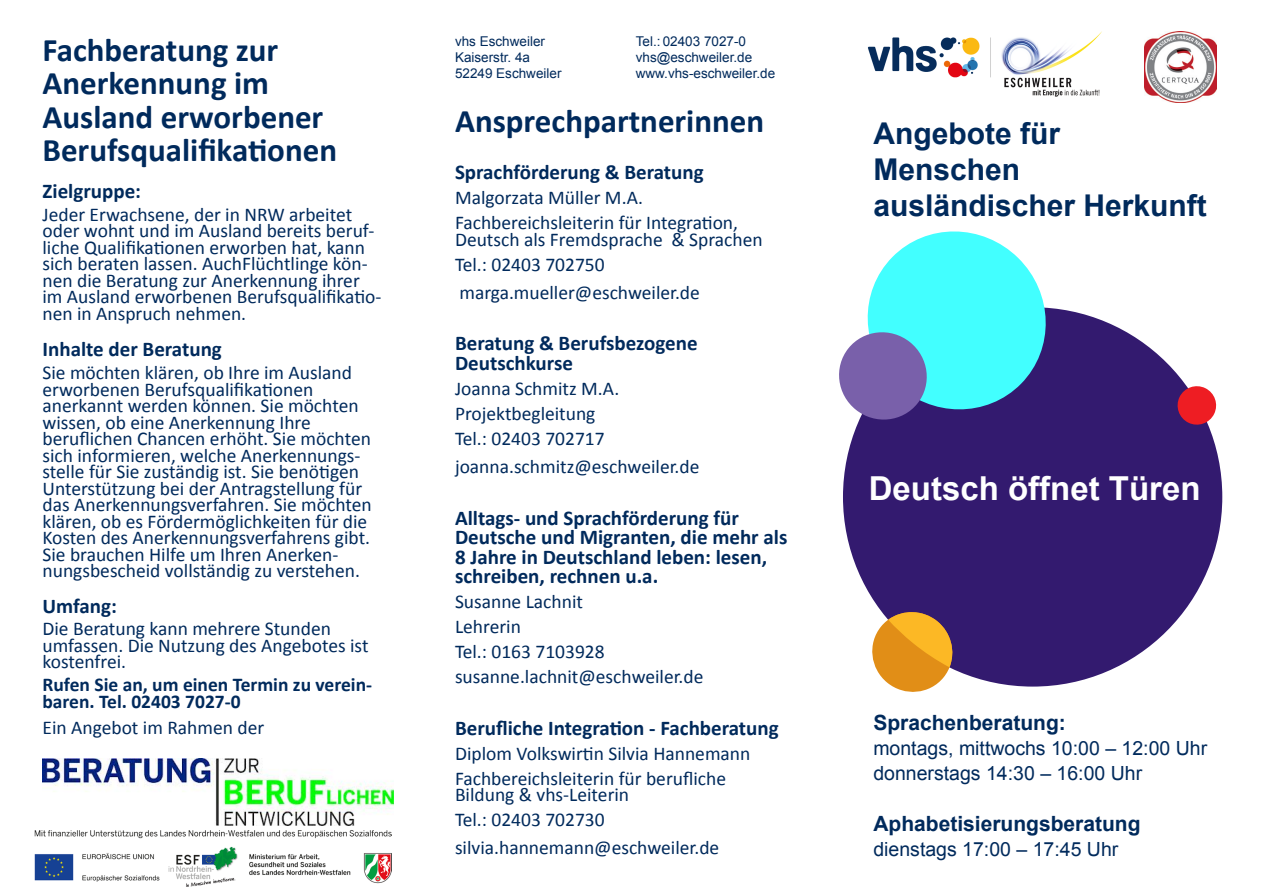
<style>
.page{position:relative;width:1263px;height:893px;background:#fff}
.page>*{position:absolute;margin:0;border:0;box-sizing:border-box;transform-origin:0 0}
.M{font:700 33px "Calibri";color:#002a5c}
.Texte_Innenseite_sch{font:700 33px "Calibri";color:#002a5c}
.Texte_Innenseite_sch-2{font:700 33px "Arial";color:#fff}
.Texte_Innenseite_sch-3{font:700 30px/36px "Arial";color:#002a5c}
.Texte_Innenseite_sch-4{font:700 21px/19.5px "Calibri";color:#002a5c}
.Texte_Innenseite_sch-5{font:700 21px "Arial";color:#002a5c}
.M-2{font:700 21px "Calibri";color:#002a5c}
.M-3{font:19.5px/16.5px "Calibri";color:#002a5c}
.Texte_Innenseite_sch-6{font:19.5px/16.5px "Calibri";color:#002a5c}
.Texte_Innenseite_sch-7{font:19.5px "Arial";color:#002a5c}
.M-4{font:700 19.5px/16.5px "Calibri";color:#002a5c}
.XL{font:13.5px/16.2px "Arial";color:#002a5c}
</style>
<div class="page">
<img style="left:43px;top:759px;width:350px;height:67px">
<div style="left:843px;top:307px;width:379px;height:380px;background:#331a6f;border-radius:50%"></div>
<svg style="left:839px;top:231px;width:216px;height:194px"></svg>
<svg style="left:872px;top:607px;width:85px;height:85px"></svg>
<svg style="left:1177px;top:383px;width:40px;height:44px"></svg>
<img style="left:868px;top:31px;width:234px;height:66px">
<img style="left:34px;top:830px;width:358px;height:57px">
<img style="left:1145px;top:32px;width:71px;height:70px">
<p class="M" style="left:43px;top:29px;width:237px">Fachberatung zur</p>
<p class="M" style="left:43px;top:62px;width:228px">Anerkennung im</p>
<p class="M" style="left:43px;top:96px;width:282px">Ausland erworbener</p>
<p class="M" style="left:43px;top:129px;width:296px">Berufsqualifikationen</p>
<p class="M-2" style="left:43px;top:177px;width:100px">Zielgruppe:</p>
<p class="M-3" style="left:43px;top:206px;width:340px">Jeder Erwachsene, der in NRW arbeitet oder wohnt und im Ausland bereits beruf&shy;liche Qualifikationen erworben hat, kann sich beraten lassen. AuchFlüchtlinge kön&shy;nen die Beratung zur Anerkennung ihrer im Ausland erworbenen Berufsqualifikatio&shy;nen in Anspruch nehmen.</p>
<p class="M-2" style="left:43px;top:336px;width:181px">Inhalte der Beratung</p>
<p class="M-3" style="left:43px;top:365px;width:331px">Sie möchten klären, ob Ihre im Ausland erworbenen Berufsqualifikationen anerkannt werden können. Sie möchten wissen, ob eine Anerkennung Ihre beruflichen Chancen erhöht. Sie möchten sich informieren, welche Anerkennungs&shy;stelle für Sie zuständig ist. Sie benötigen Unterstützung bei der Antragstellung für das Anerkennungsverfahren. Sie möchten klären, ob es Fördermöglichkeiten für die Kosten des Anerkennungsverfahrens gibt.<br>Sie brauchen Hilfe um Ihren Anerken&shy;nungsbescheid vollständig zu verstehen.</p>
<p class="M-2" style="left:43px;top:592px;width:76px">Umfang:</p>
<p class="M-3" style="left:43px;top:621px;width:328px">Die Beratung kann mehrere Stunden umfassen. Die Nutzung des Angebotes ist kostenfrei.</p>
<p class="M-4" style="left:43px;top:677px;width:331px">Rufen Sie an, um einen Termin zu verein&shy;baren. Tel. 02403 7027-0</p>
<p class="M-3" style="left:43px;top:719px;width:223px">Ein Angebot im Rahmen der</p>
<p class="XL" style="left:455px;top:33px;width:92px">vhs Eschweiler<br>Kaiserstr. 4a</p>
<p class="XL" style="left:455px;top:66px;width:108px">52249 Eschweiler</p>
<p class="XL" style="left:636px;top:33px;width:112px">Tel.: 02403 7027-0</p>
<p class="XL" style="left:636px;top:49px;width:118px">vhs@eschweiler.de</p>
<p class="XL" style="left:636px;top:66px;width:141px">www.vhs-eschweiler.de</p>
<p class="Texte_Innenseite_sch" style="left:455px;top:100px;width:311px">Ansprechpartnerinnen</p>
<p class="Texte_Innenseite_sch-4" style="left:455px;top:163px;width:250px">Sprachförderung &amp; Beratung</p>
<p class="Texte_Innenseite_sch-6" style="left:455px;top:190px;width:189px">Malgorzata Müller M.A.</p>
<p class="Texte_Innenseite_sch-6" style="left:455px;top:215px;width:309px">Fachbereichsleiterin für Integration,<br>Deutsch als Fremdsprache &amp; Sprachen</p>
<p class="Texte_Innenseite_sch-6" style="left:455px;top:256px;width:151px">Tel.: 02403 702750</p>
<p class="Texte_Innenseite_sch-6" style="left:459px;top:284px;width:242px">marga.mueller@eschweiler.de</p>
<p class="Texte_Innenseite_sch-4" style="left:455px;top:334px;width:244px">Beratung &amp; Berufsbezogene<br>Deutschkurse</p>
<p class="Texte_Innenseite_sch-6" style="left:455px;top:380px;width:166px">Joanna Schmitz M.A.</p>
<p class="Texte_Innenseite_sch-6" style="left:455px;top:405px;width:142px">Projektbegleitung</p>
<p class="Texte_Innenseite_sch-6" style="left:455px;top:430px;width:151px">Tel.: 02403 702717</p>
<p class="Texte_Innenseite_sch-6" style="left:455px;top:458px;width:246px">joanna.schmitz@eschweiler.de</p>
<p class="Texte_Innenseite_sch-4" style="left:455px;top:508px;width:334px">Alltags- und Sprachförderung für Deutsche und Migranten, die mehr als 8 Jahre in Deutschland leben: lesen, schreiben, rechnen u.a.</p>
<p class="Texte_Innenseite_sch-6" style="left:455px;top:593px;width:129px">Susanne Lachnit</p>
<p class="Texte_Innenseite_sch-6" style="left:455px;top:618px;width:67px">Lehrerin</p>
<p class="Texte_Innenseite_sch-6" style="left:455px;top:643px;width:151px">Tel.: 0163 7103928</p>
<p class="Texte_Innenseite_sch-6" style="left:455px;top:668px;width:250px">susanne.lachnit@eschweiler.de</p>
<p class="Texte_Innenseite_sch-4" style="left:455px;top:718px;width:325px">Berufliche Integration - Fachberatung</p>
<p class="Texte_Innenseite_sch-6" style="left:455px;top:745px;width:297px">Diplom Volkswirtin Silvia Hannemann</p>
<p class="Texte_Innenseite_sch-6" style="left:455px;top:770px;width:273px">Fachbereichsleiterin für berufliche<br>Bildung &amp; vhs-Leiterin</p>
<p class="Texte_Innenseite_sch-6" style="left:455px;top:811px;width:151px">Tel.: 02403 702730</p>
<p class="Texte_Innenseite_sch-6" style="left:455px;top:839px;width:266px">silvia.hannemann@eschweiler.de</p>
<p class="Texte_Innenseite_sch-3" style="left:873px;top:117px;width:335px">Angebote für<br>Menschen ausländischer Herkunft</p>
<p class="Texte_Innenseite_sch-2" style="left:869px;top:466px;width:333px">Deutsch öffnet Türen</p>
<p class="Texte_Innenseite_sch-5" style="left:873px;top:708px;width:194px">Sprachenberatung:</p>
<p class="Texte_Innenseite_sch-7" style="left:873px;top:735px;width:335px">montags, mittwochs 10:00 – 12:00 Uhr</p>
<p class="Texte_Innenseite_sch-7" style="left:873px;top:760px;width:270px">donnerstags 14:30 – 16:00 Uhr</p>
<p class="Texte_Innenseite_sch-5" style="left:873px;top:810px;width:269px">Aphabetisierungsberatung</p>
<p class="Texte_Innenseite_sch-7" style="left:873px;top:837px;width:246px">dienstags 17:00 – 17:45 Uhr</p>
</div>
